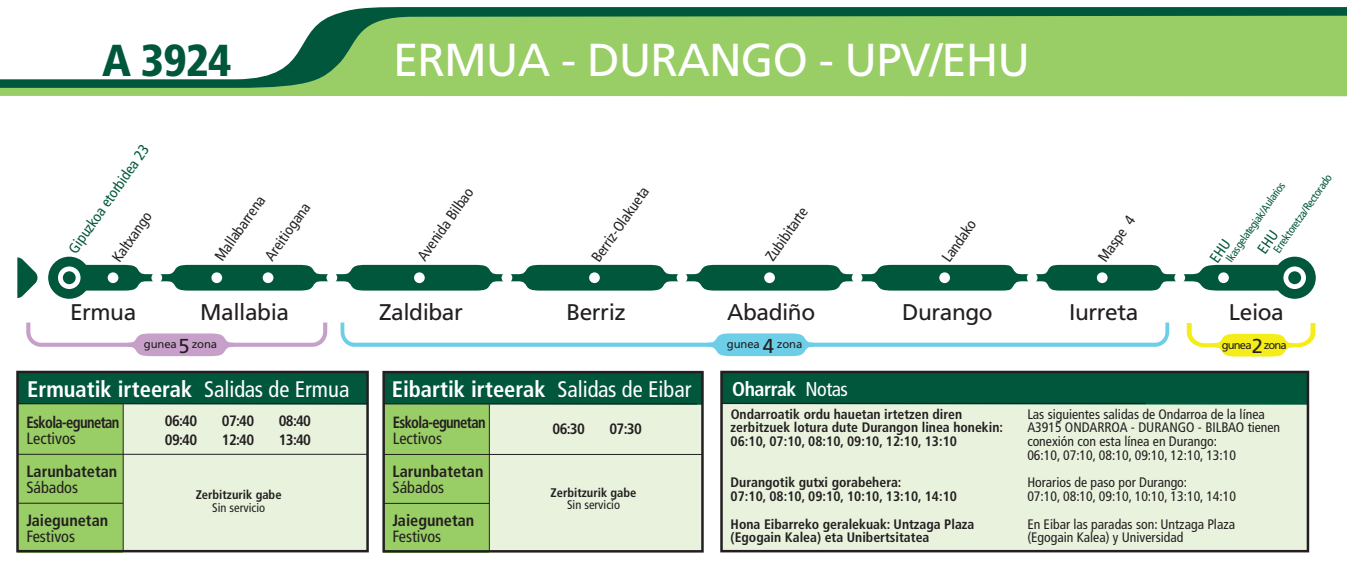
<style>
.page{position:relative;width:1347px;height:567px;background:#fff}
.page>*{position:absolute;margin:0;border:0;box-sizing:border-box;transform-origin:0 0}
.t1{font:46.12px "Frutiger LT Std";letter-spacing:-.02em;color:#fff}
.t2{font:900 condensed 44.75px "Frutiger LT Std";color:#00573c}
.t3{font:22.62px "Frutiger LT Std";letter-spacing:-.02em;color:#231f20}
.t4{font:700 condensed 22.5px "Frutiger LT Std";color:#fff}
.t5{font:700 condensed 20px "Frutiger LT Std";letter-spacing:-.025em;color:#fff}
.t6{font:condensed 16.25px "Frutiger LT Std";color:#231f20}
.t7{font:700 condensed 16.25px "Frutiger LT Std";color:#231f20}
.t8{font:700 condensed 16.25px "Frutiger LT Std";letter-spacing:-.045em;color:#231f20;scale:.9 1}
.t9{font:condensed 15px "Frutiger LT Std";color:#231f20}
.t10{font:700 condensed 15px "Frutiger LT Std";letter-spacing:-.05em;color:#231f20}
.t11{font:condensed 15px "Frutiger LT Std";color:#00573c}
.t12{font:condensed 13.75px/13.8px "Frutiger LT Std";color:#231f20}
.t13{font:700 condensed 13.75px/13.8px "Frutiger LT Std";color:#231f20}
.t14{font:700 condensed 12.5px "Frutiger LT Std";color:#231f20}
.t15{font:condensed 12.5px "Frutiger LT Std";color:#231f20}
.t16{font:11.38px "Frutiger LT Std";letter-spacing:-.01em;color:#231f20}
.t17{font:11.38px "Frutiger LT Std";letter-spacing:-.075em;color:#231f20}
.t18{font:condensed 11.25px "Frutiger LT Std";color:#00573c}
.s1{font-size:20.12px}
.s2{font-weight:400}
</style>
<div class="page">
<div style="left:48px;top:257px;width:42px;height:42px;background:#00573c;border-radius:50%"></div>
<div style="left:1273px;top:257px;width:42px;height:42px;background:#00573c;border-radius:50%"></div>
<svg style="left:17px;top:257px;width:21px;height:41px"></svg>
<div style="left:0;top:88px;width:1346px;height:8px;background:#99cd65"></div>
<svg style="left:0;top:7px;width:1346px;height:81px;fill:#99cd65"></svg>
<div style="left:105px;top:404px;width:262px;height:146px;background:#e8f2dd"></div>
<div style="left:17px;top:404px;width:106px;height:148px;background:#99cd65"></div>
<div style="left:19px;top:374px;width:347px;height:31px;background:#00573c"></div>
<hr style="left:123px;top:404px;width:1px;height:146px;background:#231f20">
<hr style="left:18px;top:454px;width:350px;height:1px;background:#231f20">
<div style="left:16px;top:371px;width:353px;height:181px;border:2px solid #231f20"></div>
<hr style="left:18px;top:503px;width:105px;height:1px;background:#231f20">
<hr style="left:18px;top:403px;width:350px;height:1px;background:#231f20">
<svg style="left:1186px;top:323px;width:129px;height:34px"></svg>
<div style="left:463px;top:404px;width:239px;height:146px;background:#e8f2dd"></div>
<div style="left:383px;top:404px;width:106px;height:149px;background:#99cd65"></div>
<div style="left:385px;top:374px;width:315px;height:31px;background:#00573c"></div>
<hr style="left:489px;top:404px;width:1px;height:146px;background:#231f20">
<hr style="left:384px;top:454px;width:318px;height:1px;background:#231f20">
<div style="left:382px;top:371px;width:321px;height:182px;border:2px solid #231f20"></div>
<hr style="left:384px;top:503px;width:105px;height:1px;background:#231f20">
<hr style="left:384px;top:403px;width:313px;height:1px;background:#231f20">
<div style="left:721px;top:372px;width:586px;height:179px;background:#e8f2dd"></div>
<div style="left:723px;top:374px;width:583px;height:31px;background:#00573c"></div>
<div style="left:720px;top:371px;width:589px;height:181px;border:2px solid #231f20"></div>
<hr style="left:721px;top:403px;width:424px;height:1px;background:#231f20">
<svg style="left:26px;top:323px;width:301px;height:33px"></svg>
<svg style="left:340px;top:322px;width:829px;height:34px"></svg>
<svg style="left:48px;top:256px;width:1267px;height:35px"></svg>
<h2 class="t2" style="left:102px;top:33px;width:131px">A 3924</h2>
<h1 class="t1" style="left:393px;top:32px;width:638px">ERMUA - DURANGO - UPV/EHU</h1>
<p class="t11" style="left:65px;top:247px;width:130px;rotate:-55deg">Gipuzkoa etorbidea 23</p>
<p class="t9" style="left:108px;top:255px;width:59px;rotate:-55deg">Kaltxango</p>
<p class="t9" style="left:211px;top:254px;width:78px;rotate:-55deg">Mallabarrena</p>
<p class="t9" style="left:413px;top:254px;width:87px;rotate:-55deg">Avenida Bilbao</p>
<p class="t9" style="left:588px;top:255px;width:90px;rotate:-55deg">Berriz-Olakueta</p>
<p class="t9" style="left:261px;top:254px;width:69px;rotate:-55deg">Areitiogana</p>
<p class="t9" style="left:761px;top:254px;width:63px;rotate:-55deg">Zubibitarte</p>
<p class="t9" style="left:938px;top:255px;width:49px;rotate:-55deg">Landako</p>
<p class="t9" style="left:1094px;top:255px;width:54px;rotate:-55deg">Maspe 4</p>
<p class="t18" style="left:1270px;top:248px;width:95px;rotate:-55deg">Errektoretza/Rectorado</p>
<p class="t18" style="left:1223px;top:257px;width:96px;rotate:-55deg">Ikasgelategiak/Aularios</p>
<h3 class="t3" style="left:70px;top:299px;width:68px">Ermua</h3>
<h3 class="t3" style="left:379px;top:299px;width:85px">Zaldibar</h3>
<h3 class="t3" style="left:1229px;top:299px;width:56px">Leioa</h3>
<h3 class="t3" style="left:200px;top:299px;width:90px">Mallabia</h3>
<h3 class="t3" style="left:566px;top:299px;width:61px">Berriz</h3>
<h3 class="t3" style="left:727px;top:299px;width:89px">Abadiño</h3>
<h3 class="t3" style="left:902px;top:299px;width:92px">Durango</h3>
<h3 class="t3" style="left:1069px;top:299px;width:71px">Iurreta</h3>
<p class="t16" style="left:144px;top:337px;width:75px">gunea <span class="s1">5</span> zona</p>
<p class="t16" style="left:727px;top:337px;width:77px">gunea <span class="s1">4</span> zona</p>
<h3 class="t4" style="left:27px;top:375px;width:324px">Ermuatik irteerak <span class="s2">Salidas de Ermua</span></h3>
<p class="t8" style="left:27px;top:413px;width:105px">Eskola-egunetan</p>
<p class="t6" style="left:27px;top:429px;width:51px">Lectivos</p>
<p class="t7" style="left:26px;top:462px;width:92px">Larunbatetan</p>
<p class="t6" style="left:26px;top:478px;width:53px">Sábados</p>
<p class="t7" style="left:26px;top:511px;width:83px">Jaiegunetan</p>
<p class="t6" style="left:26px;top:527px;width:50px">Festivos</p>
<p class="t10" style="left:165px;top:412px;width:34px">06:40</p>
<p class="t10" style="left:222px;top:412px;width:34px">07:40</p>
<p class="t10" style="left:279px;top:412px;width:34px">08:40</p>
<p class="t10" style="left:165px;top:431px;width:34px">09:40</p>
<p class="t10" style="left:222px;top:431px;width:34px">12:40</p>
<p class="t10" style="left:279px;top:431px;width:34px">13:40</p>
<p class="t14" style="left:196px;top:487px;width:87px">Zerbitzurik gabe</p>
<p class="t15" style="left:212px;top:500px;width:54px">Sin servicio</p>
<h3 class="t4" style="left:392px;top:375px;width:301px">Eibartik irteerak <span class="s2">Salidas de Eibar</span></h3>
<p class="t8" style="left:393px;top:413px;width:105px">Eskola-egunetan</p>
<p class="t6" style="left:393px;top:429px;width:51px">Lectivos</p>
<p class="t7" style="left:392px;top:462px;width:92px">Larunbatetan</p>
<p class="t6" style="left:392px;top:478px;width:53px">Sábados</p>
<p class="t7" style="left:392px;top:511px;width:83px">Jaiegunetan</p>
<p class="t6" style="left:392px;top:527px;width:50px">Festivos</p>
<p class="t10" style="left:552px;top:420px;width:34px">06:30</p>
<p class="t10" style="left:609px;top:420px;width:34px">07:30</p>
<p class="t14" style="left:550px;top:485px;width:87px">Zerbitzurik gabe</p>
<p class="t15" style="left:567px;top:498px;width:54px">Sin servicio</p>
<h3 class="t5" style="left:732px;top:377px;width:117px">Oharrak <span class="s2">Notas</span></h3>
<p class="t13" style="left:730px;top:407px;width:274px">Ondarroatik ordu hauetan irtetzen diren zerbitzuek lotura dute Durangon linea honekin:<br>06:10, 07:10, 08:10, 09:10, 12:10, 13:10</p>
<p class="t13" style="left:730px;top:476px;width:228px">Durangotik gutxi gorabehera:<br>07:10, 08:10, 09:10, 10:10, 13:10, 14:10</p>
<p class="t13" style="left:730px;top:517px;width:245px">Hona Eibarreko geralekuak: Untzaga Plaza (Egogain Kalea) eta Unibertsitatea</p>
<p class="t17" style="left:1221px;top:338px;width:66px">gunea<span class="s1">2</span>zona</p>
<p class="t12" style="left:1027px;top:407px;width:254px">Las siguientes salidas de Ondarroa de la línea A3915 ONDARROA - DURANGO - BILBAO tienen conexión con esta línea en Durango:<br>06:10, 07:10, 08:10, 09:10, 12:10, 13:10</p>
<p class="t12" style="left:1027px;top:476px;width:210px">Horarios de paso por Durango:<br>07:10, 08:10, 09:10, 10:10, 13:10, 14:10</p>
<p class="t12" style="left:1027px;top:517px;width:209px">En Eibar las paradas son: Untzaga Plaza (Egogain Kalea) y Universidad</p>
</div>
